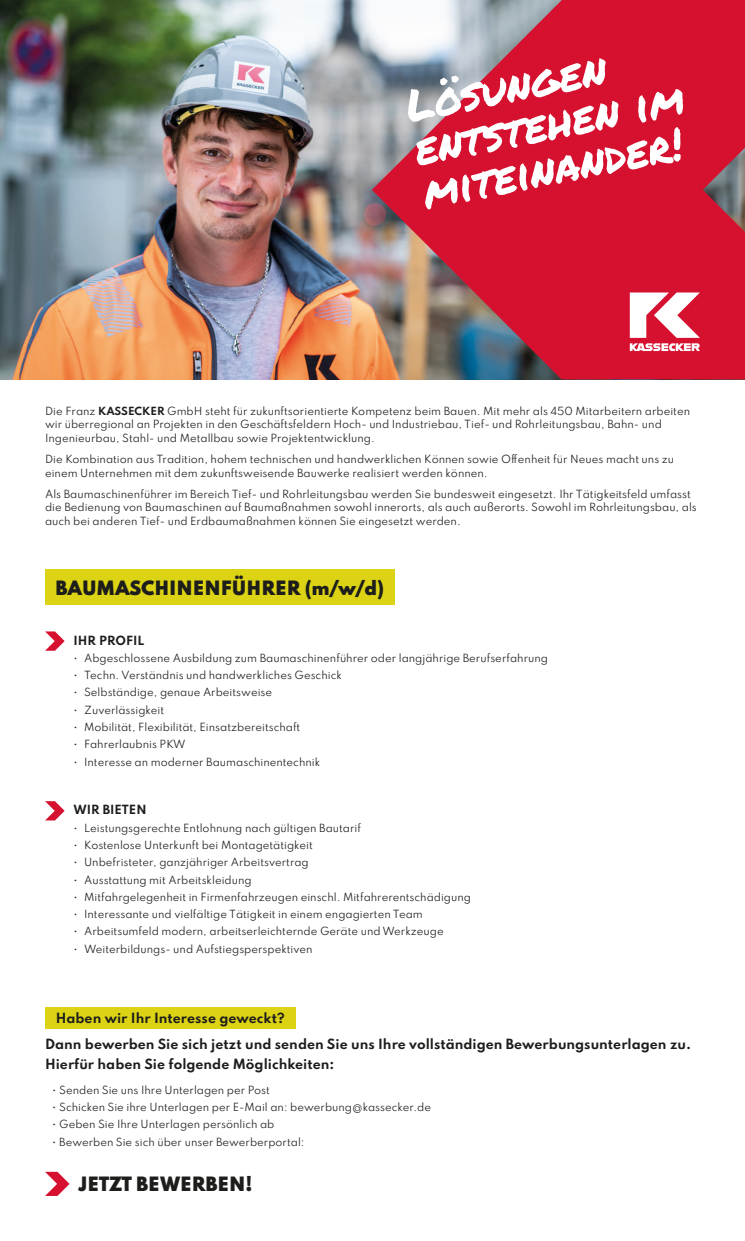
<style>
.page{position:relative;width:745px;height:1241px;background:#fff}
.page>*{position:absolute;margin:0;border:0;box-sizing:border-box;transform-origin:0 0}
.t1{font:44.12px/44.1px "Permanent Marker";color:#fff}
.t2{font:900 17.5px "Spartan";color:#1d1d1b}
.t3{font:700 12.5px/26px "Spartan";color:#1d1d1b}
.t4{font:700 11.25px "Spartan";color:#1d1d1b}
.t5{font:10px/13.8px "Spartan";color:#1d1d1b}
.s1{font-weight:700}
</style>
<div class="page">
<img style="left:0;top:0;width:371px;height:379px">
<svg style="left:371px;top:0;width:373px;height:379px;background:#c7374d"></svg>
<svg style="left:629px;top:292px;width:70px;height:59px"></svg>
<svg style="left:45px;top:631px;width:20px;height:19px"></svg>
<svg style="left:45px;top:801px;width:20px;height:19px"></svg>
<div style="left:45px;top:1007px;width:250px;height:21px;background:#dbd313"></div>
<svg style="left:45px;top:1171px;width:24px;height:24px"></svg>
<div style="left:45px;top:569px;width:349px;height:35px;background:#dbd313"></div>
<h1 class="t1" style="left:401px;top:84px;width:275px;rotate:-11deg">Lösungen entstehen im miteinander!</h1>
<p class="t5" style="left:45px;top:403px;width:646px">Die Franz <span class="s1">KASSECKER</span> GmbH steht für zukunftsorientierte Kompetenz beim Bauen. Mit mehr als 450 Mitarbeitern arbeiten wir überregional an Projekten in den Geschäftsfeldern Hoch- und Industriebau, Tief- und Rohrleitungsbau, Bahn- und<br>Ingenieurbau, Stahl- und Metallbau sowie Projektentwicklung.</p>
<p class="t5" style="left:45px;top:451px;width:630px">Die Kombination aus Tradition, hohem technischen und handwerklichen Können sowie Offenheit für Neues macht uns zu einem Unternehmen mit dem zukunftsweisende Bauwerke realisiert werden können.</p>
<p class="t5" style="left:45px;top:486px;width:653px">Als Baumaschinenführer im Bereich Tief- und Rohrleitungsbau werden Sie bundesweit eingesetzt. Ihr Tätigkeitsfeld umfasst die Bedienung von Baumaschinen auf Baumaßnahmen sowohl innerorts, als auch außerorts. Sowohl im Rohrleitungsbau, als auch bei anderen Tief- und Erdbaumaßnahmen können Sie eingesetzt werden.</p>
<h2 class="t2" style="left:56px;top:574px;width:329px">BAUMASCHINENFÜHRER (m/w/d)</h2>
<p class="t4" style="left:73px;top:631px;width:72px">IHR PROFIL</p>
<p class="t5" style="left:73px;top:650px;width:476px">• Abgeschlossene Ausbildung zum Baumaschinenführer oder langjährige Berufserfahrung</p>
<p class="t5" style="left:73px;top:668px;width:270px">• Techn. Verständnis und handwerkliches Geschick</p>
<p class="t5" style="left:73px;top:685px;width:200px">• Selbständige, genaue Arbeitsweise</p>
<p class="t5" style="left:73px;top:702px;width:92px">• Zuverlässigkeit</p>
<p class="t5" style="left:73px;top:719px;width:228px">• Mobilität, Flexibilität, Einsatzbereitschaft</p>
<p class="t5" style="left:73px;top:737px;width:114px">• Fahrerlaubnis PKW</p>
<p class="t5" style="left:73px;top:754px;width:248px">• Interesse an moderner Baumaschinentechnik</p>
<p class="t4" style="left:73px;top:801px;width:74px">WIR BIETEN</p>
<p class="t5" style="left:73px;top:820px;width:289px">• Leistungsgerechte Entlohnung nach gültigen Bautarif</p>
<p class="t5" style="left:73px;top:837px;width:241px">• Kostenlose Unterkunft bei Montagetätigkeit</p>
<p class="t5" style="left:73px;top:854px;width:237px">• Unbefristeter, ganzjähriger Arbeitsvertrag</p>
<p class="t5" style="left:73px;top:872px;width:179px">• Ausstattung mit Arbeitskleidung</p>
<p class="t5" style="left:73px;top:889px;width:399px">• Mitfahrgelegenheit in Firmenfahrzeugen einschl. Mitfahrerentschädigung</p>
<p class="t5" style="left:73px;top:906px;width:350px">• Interessante und vielfältige Tätigkeit in einem engagierten Team</p>
<p class="t5" style="left:73px;top:924px;width:371px">• Arbeitsumfeld modern, arbeitserleichternde Geräte und Werkzeuge</p>
<p class="t5" style="left:73px;top:941px;width:240px">• Weiterbildungs- und Aufstiegsperspektiven</p>
<p class="t3" style="left:45px;top:1004px;width:647px;text-indent:11px">Haben wir Ihr Interesse geweckt?<br>Dann bewerben Sie sich jetzt und senden Sie uns Ihre vollständigen Bewerbungsunterlagen zu.</p>
<p class="t3" style="left:45px;top:1050px;width:291px">Hierfür haben Sie folgende Möglichkeiten:</p>
<p class="t5" style="left:52px;top:1082px;width:219px">• Senden Sie uns Ihre Unterlagen per Post</p>
<p class="t5" style="left:52px;top:1099px;width:380px">• Schicken Sie ihre Unterlagen per E-Mail an: bewerbung@kassecker.de</p>
<p class="t5" style="left:52px;top:1116px;width:224px">• Geben Sie Ihre Unterlagen persönlich ab</p>
<p class="t5" style="left:52px;top:1134px;width:254px">• Bewerben Sie sich über unser Bewerberportal:</p>
<h2 class="t2" style="left:78px;top:1170px;width:176px">JETZT BEWERBEN!</h2>
</div>
